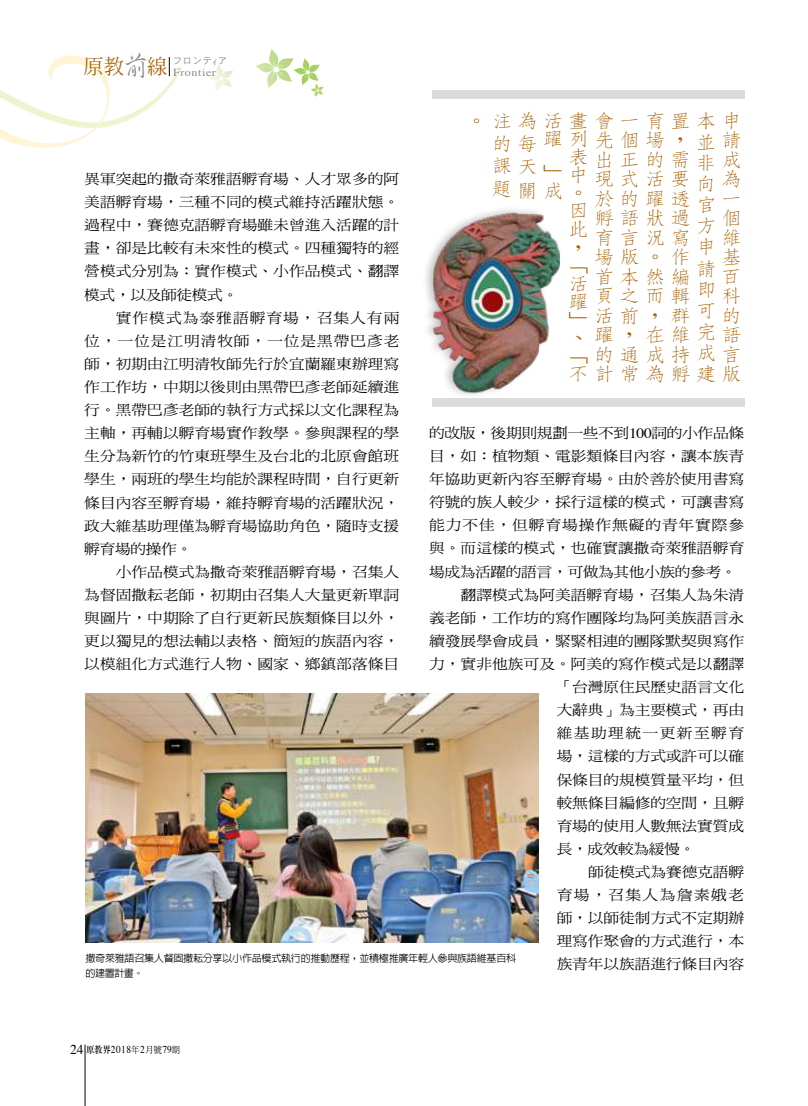
<style>
.page{position:relative;width:808px;height:1106px;background:#fff}
.page>*{position:absolute;margin:0;border:0;box-sizing:border-box;transform-origin:0 0}
.t1{font:300 18.9px/19.5px "AR Fang Song B5 HK";color:#a76000;scale:1.11 1}
.t2{font:14.1px/23.1px "DF Ming Std W5";color:#000;text-align:justify;scale:1.11 1}
.t3{font:14.1px "DF Ming Std W5";letter-spacing:-.025em;color:#000;scale:1.11 1}
.t4{font:14.1px "DF Ming Std W5";letter-spacing:.09em;color:#000;scale:1.11 1}
.t5{font:14.1px "DF Ming Std W5";letter-spacing:.055em;color:#000;scale:1.11 1}
.t6{font:10.8px "Times";letter-spacing:.05em;color:#898989;scale:1.11 1}
.t7{font:10.5px "Times";letter-spacing:.05em;color:#000;scale:.9 1}
.t8{font:500 10.2px/15px "AR Hei B5";letter-spacing:-.035em;color:#000}
.t9{font:9px "Heisei Kaku Go Std W3";color:#898989}
.s1{font-family:"AR Xing Shu B5";font-weight:500;font-size:27.75px}
.s2{font-family:"Times"}
.s3{font-size:13.5px}
.s4{font-family:"AR Ming B5";font-weight:800;font-size:9px}
.s5{font-family:"DF Ming Std W5";font-size:9px}
</style>
<div class="page">
<svg style="left:256px;top:49px;width:68px;height:48px"></svg>
<svg style="left:208px;top:65px;width:25px;height:26px"></svg>
<hr style="left:85px;top:1044px;width:1px;height:62px;background:#000">
<svg style="left:0;top:55px;width:182px;height:93px"></svg>
<div style="left:432px;top:398px;width:312px;height:8px;background:#dbdbdb"></div>
<div style="left:432px;top:90px;width:312px;height:9px;background:#dbdbdb"></div>
<div style="left:421px;top:205px;width:142px;height:194px;background:#fff"></div>
<img style="left:425px;top:209px;width:135px;height:186px">
<img style="left:85px;top:693px;width:454px;height:249px">
<p class="t6" style="left:83px;top:62px;width:121px"><sup>原教</sup><span class="s1">前</span><sup>線</sup> Frontier</p>
<p class="t9" style="left:173px;top:55px;width:55px">フロンテ<sub>ｲ</sub>ア</p>
<h1 class="t1" style="left:492px;top:109px;width:223px;line-height:23.2px;text-indent:-25px">。注為活畫會一育置本申的每<br>課天<br>題關成</h1>
<h1 class="t1" style="left:543px;top:124px;width:127px;line-height:32.2px">躍列先個場，」</h1>
<h1 class="t1" style="left:696px;top:130px;width:42px;line-height:21.1px">並請非<br>向<br>官<br>方<br>申<br>請<br>即<br>可<br>完</h1>
<h1 class="t1" style="left:568px;top:148px;width:156px;line-height:18px">表<br>中<br>。<br>因<br>此<br>，<br>「<br>活<br>躍<br>」<br>、<br>「的通成持成言</h1>
<h1 class="t1" style="left:568px;top:364px;width:157px">不計常為孵建版</h1>
<h1 class="t1" style="left:721px;top:150px;width:19px;text-align:justify">成為一個維基百科的語</h1>
<h1 class="t1" style="left:619px;top:150px;width:64px">正的需</h1>
<h1 class="t1" style="left:594px;top:150px;width:88px">出<br>現式活要於的躍透孵語狀過育言況寫場版。<br>首本然編頁之而輯活前，<br>躍，</h1>
<p class="t2" style="left:84px;top:167px;width:285px">異軍突起的撒奇萊雅語孵育場、人才眾多的阿美語孵育場，三種不同的模式維持活躍狀態。過程中，賽德克語孵育場雖未曾進入活躍的計畫，卻是比較有未來性的模式。四種獨特的經營模式分別為：實作模式、小作品模式、翻譯模式，以及師徒模式。</p>
<p class="t2" style="left:84px;top:306px;width:285px;text-indent:32px">實作模式為泰雅語孵育場，召集人有兩位，一位是江明清牧師，一位是黑帶巴彥老師，初期由江明清牧師先行於宜蘭羅東辦理寫作工作坊，中期以後則由黑帶巴彥老師延續進行。黑帶巴彥老師的執行方式採以文化課程為主軸，再輔以孵育場實作教學。參與課程的學生分為新竹的竹東班學生及台北的北原會館班學生，兩班的學生均能於課程時間，自行更新條目內容至孵育場，維持孵育場的活躍狀況，政大維基助理僅為孵育場協助角色，隨時支援孵育場的操作。</p>
<p class="t2" style="left:84px;top:560px;width:285px;text-indent:32px">小作品模式為撒奇萊雅語孵育場，召集人為督固撒耘老師，初期由召集人大量更新單詞與圖片，中期除了自行更新民族類條目以外，更以獨見的想法輔以表格、簡短的族語內容，以模組化方式進行人物、國家、鄉鎮部落條目</p>
<h1 class="t1" style="left:670px;top:247px;width:18px">作</h1>
<h1 class="t1" style="left:670px;top:306px;width:19px">群</h1>
<h1 class="t1" style="left:645px;top:325px;width:41px">在維</h1>
<p class="t3" style="left:429px;top:425px;width:285px">的改版，後期則規劃一些不到<span class="s2">100</span>詞的小作品條</p>
<p class="t2" style="left:429px;top:444px;width:285px">目，如：植物類、電影類條目內容，讓本族青</p>
<p class="t2" style="left:429px;top:467px;width:285px">年協助更新內容至孵育場。由於善於使用書寫</p>
<p class="t2" style="left:429px;top:490px;width:285px">符號的族人較少，採行這樣的模式，可讓書寫</p>
<p class="t5" style="left:429px;top:517px;width:285px">能力不佳，但孵育場操作無礙的青年實際參</p>
<p class="t2" style="left:429px;top:536px;width:285px">與。而這樣的模式，也確實讓撒奇萊雅語孵育</p>
<p class="t3" style="left:429px;top:564px;width:279px">場成為活躍的語言，可做為其他小族的參考。</p>
<p class="t2" style="left:461px;top:583px;width:257px">翻譯模式為阿美語孵育場，召集人為朱清</p>
<p class="t2" style="left:429px;top:606px;width:285px">義老師，工作坊的寫作團隊均為阿美族語言永</p>
<p class="t2" style="left:429px;top:629px;width:285px">續發展學會成員，緊緊相連的團隊默契與寫作</p>
<p class="t2" style="left:429px;top:652px;width:285px">力，實非他族可及。阿美的寫作模式是以翻譯</p>
<p class="t2" style="left:557px;top:675px;width:170px">「台灣原住民歷史語言文化</p>
<p class="t2" style="left:557px;top:698px;width:170px">大辭典」為主要模式，再由</p>
<p class="t4" style="left:557px;top:725px;width:170px">維基助理統一更新至孵育</p>
<p class="t2" style="left:557px;top:744px;width:170px">場，這樣的方式或許可以確</p>
<p class="t2" style="left:557px;top:767px;width:170px">保條目的規模質量平均，但</p>
<p class="t2" style="left:557px;top:790px;width:170px">較無條目編修的空間，且孵</p>
<p class="t2" style="left:557px;top:814px;width:170px">育場的使用人數無法實質成</p>
<p class="t2" style="left:557px;top:837px;width:126px">長，成效較為緩慢。</p>
<p class="t2" style="left:588px;top:860px;width:142px">師徒模式為賽德克語孵</p>
<p class="t4" style="left:557px;top:887px;width:170px">育場，召集人為詹素娥老</p>
<p class="t2" style="left:557px;top:906px;width:170px">師，以師徒制方式不定期辦</p>
<p class="t2" style="left:557px;top:929px;width:170px">理寫作聚會的方式進行，本</p>
<p class="t2" style="left:557px;top:952px;width:170px">族青年以族語進行條目內容</p>
<p class="t8" style="left:85px;top:950px;width:432px">撒奇萊雅語召集人督固撒耘分享以小作品模式執行的推動歷程，並積極推廣年輕人參與族語維基百科的建置計畫。</p>
<p class="t7" style="left:70px;top:1039px;width:124px"><span class="s3">24</span> <span class="s4">原教界</span>2018<span class="s5">年</span>2<span class="s5">月號</span>79<span class="s5">期</span></p>
</div>
